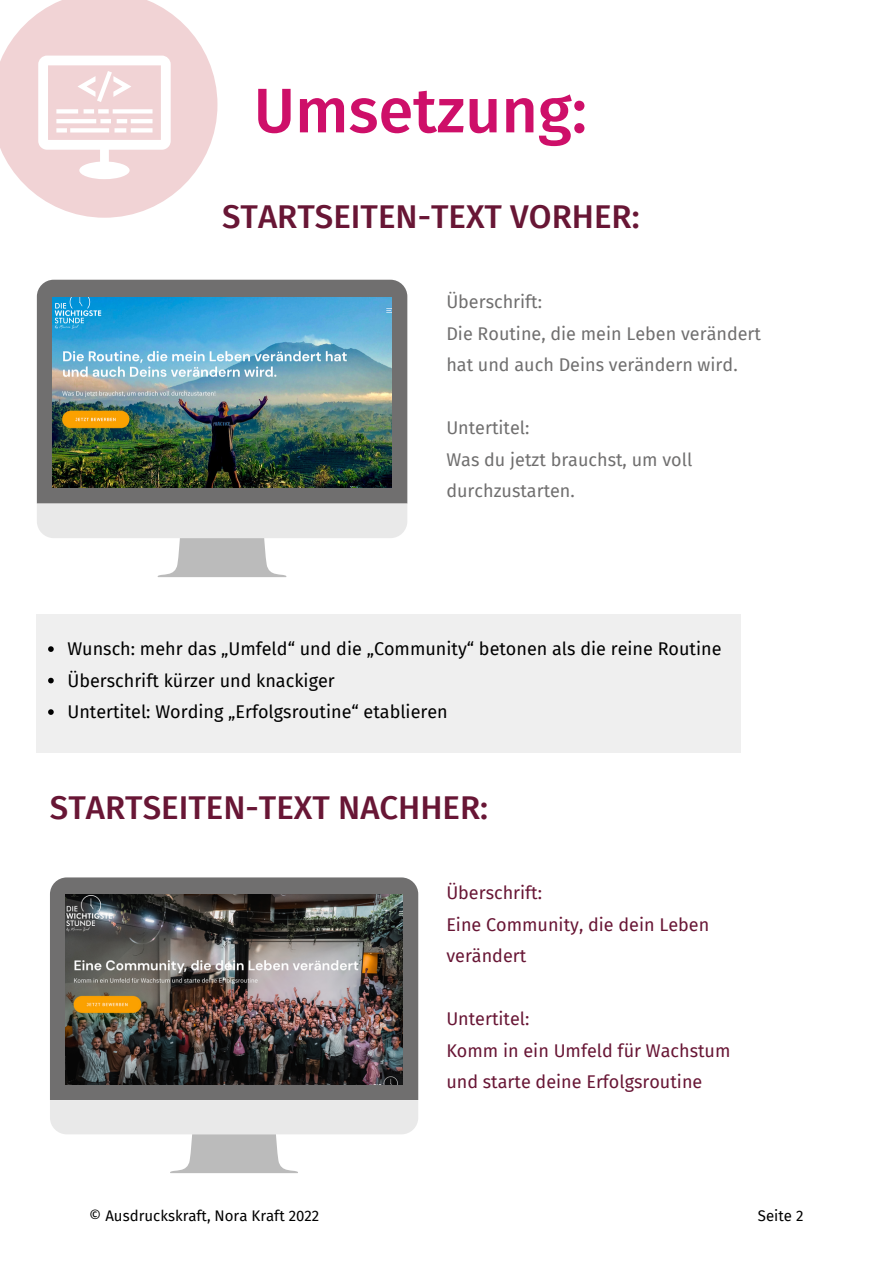
<style>
.page{position:relative;width:893px;height:1264px;background:#fff}
.page>*{position:absolute;margin:0;border:0;box-sizing:border-box;transform-origin:0 0}
.t1{font:500 63px "Fira Sans";color:#ce0f69}
.t2{font:500 33px "Fira Sans";color:#681635}
.t3{font:18px/31.5px "Fira Sans";color:#000}
.t4{font:18px/31.5px "Fira Sans";color:#706f6f}
.t5{font:18px/31.5px "Fira Sans";color:#681635}
.t6{font:15px "Fira Sans";color:#000}
</style>
<div class="page">
<svg style="left:0;top:0;width:217px;height:218px;fill:#f1d3d5"></svg>
<svg style="left:48px;top:65px;width:113px;height:75px"></svg>
<svg style="left:50px;top:877px;width:368px;height:222px;background:#6e6d6d"></svg>
<svg style="left:50px;top:1100px;width:368px;height:72px"></svg>
<img style="left:65px;top:894px;width:337px;height:189px">
<div style="left:37px;top:280px;width:370px;height:223px;background:#706f6f"></div>
<svg style="left:37px;top:503px;width:370px;height:74px"></svg>
<img style="left:52px;top:297px;width:339px;height:190px">
<div style="left:37px;top:614px;width:703px;height:138px;background:#efefef"></div>
<svg style="left:48px;top:646px;width:6px;height:6px"></svg>
<svg style="left:48px;top:677px;width:6px;height:6px"></svg>
<svg style="left:48px;top:709px;width:6px;height:6px"></svg>
<h1 class="t1" style="left:254px;top:73px;width:334px">Umsetzung:</h1>
<h2 class="t2" style="left:222px;top:197px;width:419px">STARTSEITEN-TEXT VORHER:</h2>
<p class="t4" style="left:446px;top:286px;width:316px">Überschrift:<br>Die Routine, die mein Leben verändert hat und auch Deins verändern wird.</p>
<p class="t4" style="left:446px;top:412px;width:247px">Untertitel:<br>Was du jetzt brauchst, um voll durchzustarten.</p>
<p class="t3" style="left:67px;top:633px;width:655px">Wunsch: mehr das „Umfeld“ und die „Community“ betonen als die reine Routine<br>Überschrift kürzer und knackiger<br>Untertitel: Wording „Erfolgsroutine“ etablieren</p>
<h2 class="t2" style="left:50px;top:788px;width:439px">STARTSEITEN-TEXT NACHHER:</h2>
<p class="t5" style="left:446px;top:877px;width:264px">Überschrift:<br>Eine Community, die dein Leben verändert</p>
<p class="t5" style="left:446px;top:1003px;width:285px">Untertitel:<br>Komm in ein Umfeld für Wachstum und starte deine Erfolgsroutine</p>
<p class="t6" style="left:89px;top:1206px;width:231px">© Ausdruckskraft, Nora Kraft 2022</p>
<p class="t6" style="left:757px;top:1206px;width:47px">Seite 2</p>
</div>
